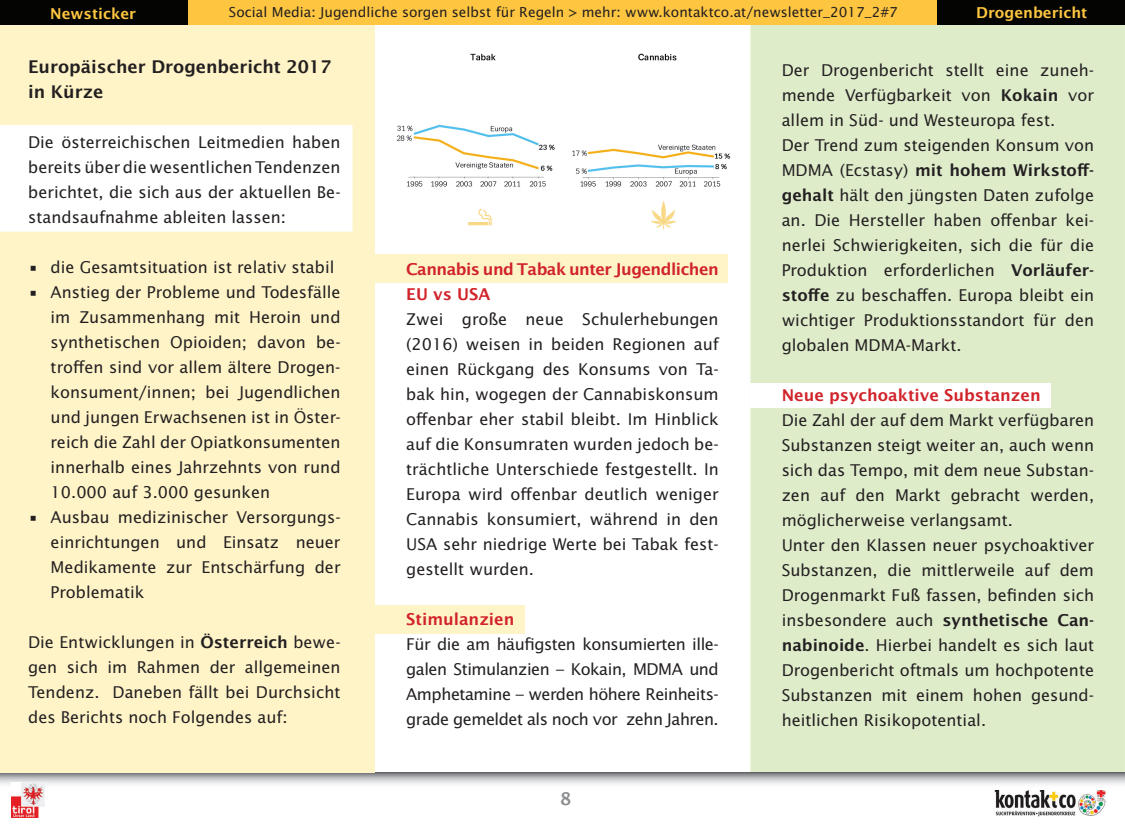
<style>
.page{position:relative;width:1125px;height:825px;background:#fff}
.page>*{position:absolute;margin:0;border:0;box-sizing:border-box;transform-origin:0 0}
.t1{font:600 17.5px/25px "Lucida Sans";color:#231f20}
.t2{font:600 17.5px "Lucida Sans";color:#8a8c8f}
.t3{font:16.25px/25px "Lucida Sans";color:#231f20;text-align:justify}
.t4{font:600 16.25px/25px "Lucida Sans";letter-spacing:-.03em;color:#d1232a}
.t5{font:600 16.25px "Lucida Sans";color:#d1232a}
.t6{font:600 15px "Lucida Sans";color:#fec640}
.t7{font:13.75px "Lucida Sans";color:#231f20}
.s1{font-weight:600}
</style>
<div class="page">
<div style="left:375px;top:254px;width:353px;height:29px;background:#fef4c8"></div>
<div style="left:750px;top:25px;width:375px;height:748px;background:#deecca"></div>
<div style="left:750px;top:383px;width:301px;height:25px;background:#fff"></div>
<div style="left:0;top:0;width:1125px;height:25px;background:#fec640"></div>
<div style="left:0;top:0;width:188px;height:25px;background:#040503"></div>
<div style="left:938px;top:0;width:187px;height:25px;background:#040503"></div>
<img style="left:994px;top:790px;width:112px;height:27px">
<svg style="left:0;top:773px;width:1125px;height:11px;background:#bebfc1"></svg>
<img style="left:11px;top:783px;width:34px;height:35px">
<div style="left:0;top:25px;width:375px;height:748px;background:#fef4c8"></div>
<div style="left:1px;top:126px;width:351px;height:105px;background:#fff"></div>
<div style="left:0;top:125px;width:352px;height:107px;border:1px solid #fff"></div>
<img style="left:396px;top:53px;width:335px;height:177px">
<div style="left:375px;top:605px;width:150px;height:29px;background:#fef4c8"></div>
<p class="t6" style="left:50px;top:4px;width:87px">Newsticker</p>
<p class="t7" style="left:229px;top:4px;width:670px">Social Media: Jugendliche sorgen selbst für Regeln &gt; mehr: www.kontaktco.at/newsletter_2017_2#7</p>
<p class="t6" style="left:976px;top:4px;width:113px">Drogenbericht</p>
<p class="t1" style="left:28px;top:54px;width:305px">Europäischer Drogenbericht 2017 in Kürze</p>
<p class="t3" style="left:28px;top:129px;width:314px">Die österreichischen Leitmedien haben bereits über die wesentlichen Tendenzen berichtet, die sich aus der aktuellen Be&shy;standsaufnahme ableiten lassen:</p>
<p class="t3" style="left:28px;top:254px;width:308px">• die Gesamtsituation ist relativ stabil</p>
<p class="t3" style="left:51px;top:279px;width:292px;text-indent:-23px">• Anstieg der Probleme und Todesfälle im Zusammenhang mit Heroin und synthetischen Opioiden; davon be&shy;troffen sind vor allem ältere Drogen&shy;konsument/innen; bei Jugendlichen und jungen Erwachsenen ist in Öster&shy;reich die Zahl der Opiatkonsumenten innerhalb eines Jahrzehnts von rund 10.000 auf 3.000 gesunken</p>
<p class="t3" style="left:51px;top:504px;width:292px;text-indent:-23px">• Ausbau medizinischer Versorgungs&shy;einrichtungen und Einsatz neuer Medikamente zur Entschärfung der Problematik</p>
<p class="t3" style="left:28px;top:629px;width:314px">Die Entwicklungen in <span class="s1">Österreich</span> bewe&shy;gen sich im Rahmen der allgemeinen Tendenz. Daneben fällt bei Durchsicht des Berichts noch Folgendes auf:</p>
<p class="t4" style="left:406px;top:256px;width:314px">Cannabis und Tabak unter Jugendlichen<br>EU vs USA</p>
<p class="t3" style="left:406px;top:306px;width:314px">Zwei große neue Schulerhebungen (2016) weisen in beiden Regionen auf einen Rückgang des Konsums von Ta&shy;bak hin, wogegen der Cannabiskonsum offenbar eher stabil bleibt. Im Hinblick auf die Konsumraten wurden jedoch be&shy;trächtliche Unterschiede festgestellt. In Europa wird offenbar deutlich weniger Cannabis konsumiert, während in den USA sehr niedrige Werte bei Tabak fest&shy;gestellt wurden.</p>
<p class="t5" style="left:406px;top:609px;width:110px">Stimulanzien</p>
<p class="t3" style="left:406px;top:631px;width:314px">Für die am häufigsten konsumierten ille&shy;galen Stimulanzien – Kokain, MDMA und Amphetamine – werden höhere Reinheits&shy;grade gemeldet als noch vor zehn Jahren.</p>
<p class="t2" style="left:560px;top:788px;width:13px">8</p>
<p class="t3" style="left:782px;top:58px;width:314px;text-align:left">Der Drogenbericht stellt eine zuneh&shy;mende Verfügbarkeit von <span class="s1">Kokain</span> vor allem in Süd- und Westeuropa fest.<br>Der Trend zum steigenden Konsum von MDMA (Ecstasy) <span class="s1">mit hohem Wirkstoff&shy;gehalt</span> hält den jüngsten Daten zufolge an. Die Hersteller haben offenbar kei&shy;nerlei Schwierigkeiten, sich die für die Produktion erforderlichen <span class="s1">Vorläufer&shy;stoffe</span> zu beschaffen. Europa bleibt ein wichtiger Produktionsstandort für den globalen MDMA-Markt.</p>
<p class="t5" style="left:782px;top:385px;width:261px">Neue psychoaktive Substanzen</p>
<p class="t3" style="left:782px;top:407px;width:314px;text-align:left">Die Zahl der auf dem Markt verfügbaren Substanzen steigt weiter an, auch wenn sich das Tempo, mit dem neue Substan&shy;zen auf den Markt gebracht werden, möglicherweise verlangsamt.<br>Unter den Klassen neuer psychoaktiver Substanzen, die mittlerweile auf dem Drogenmarkt Fuß fassen, befinden sich insbesondere auch <span class="s1">synthetische Can&shy;nabinoide</span>. Hierbei handelt es sich laut Drogenbericht oftmals um hochpotente Substanzen mit einem hohen gesund&shy;heitlichen Risikopotential.</p>
</div>
